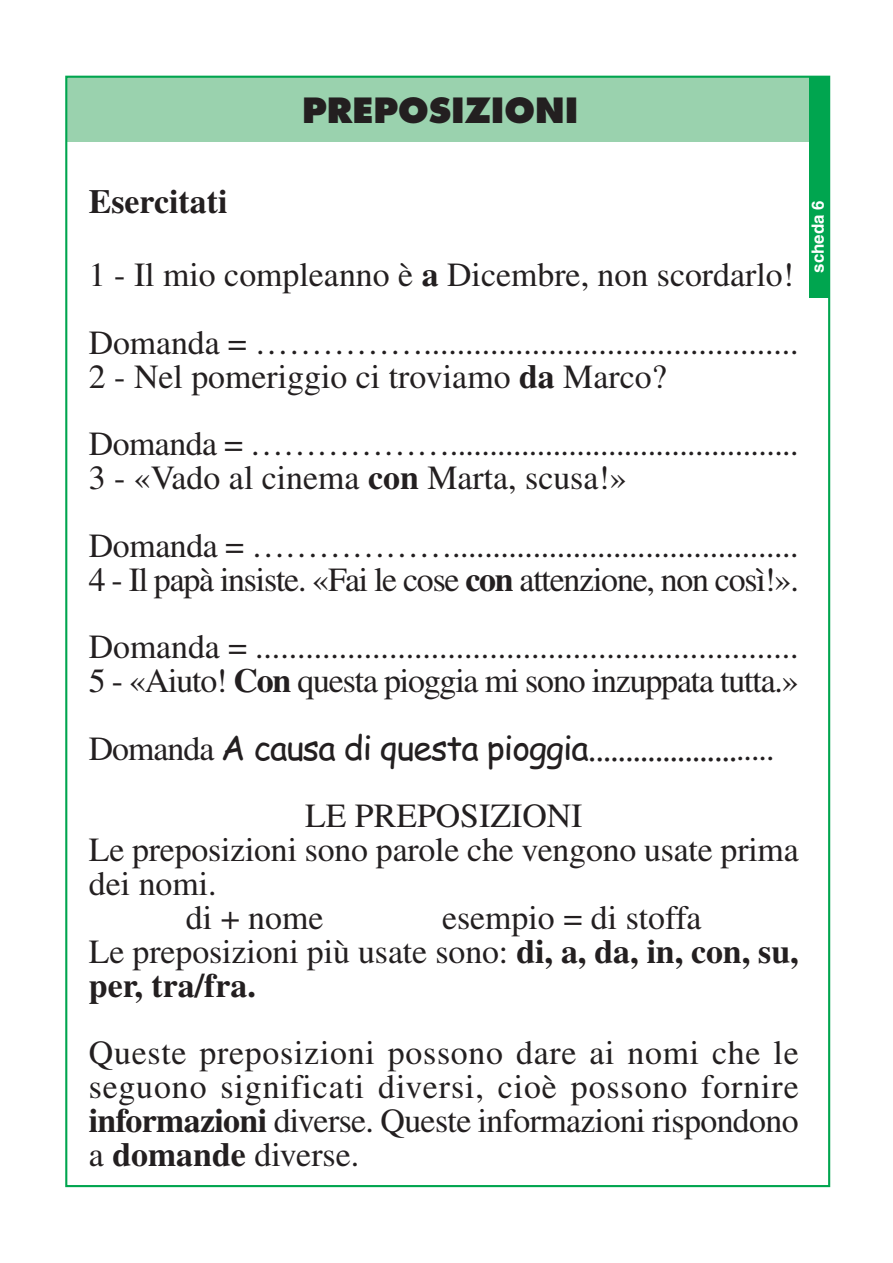
<style>
.page{position:relative;width:893px;height:1263px;background:#fff}
.page>*{position:absolute;margin:0;border:0;box-sizing:border-box;transform-origin:0 0}
.t1{font:33.9px/33.9px "Times";letter-spacing:-.005em;color:#231f20}
.t2{font:33.9px/33.9px "Times";letter-spacing:-.035em;color:#231f20}
.t3{font:33.9px "Comic Sans MS";letter-spacing:-.03em;color:#231f20}
.t4{font:800 33.9px "Futura";color:#231f20}
.t5{font:700 16.95px "Helvetica";color:#fff}
.s1{font-weight:700}
.s2{font-family:"Times"}
</style>
<div class="page">
<div style="left:66px;top:77px;width:763px;height:65px;background:#9ad2ae"></div>
<div style="left:808px;top:77px;width:21px;height:220px;background:#00a54f"></div>
<p class="t4" style="left:302px;top:96px;width:278px">PREPOSIZIONI</p>
<p class="t1" style="left:89px;top:169px;width:706px;line-height:72.8px"><span class="s1">Esercitati<br></span>1 - Il mio compleanno è <span class="s1">a</span> Dicembre, non scordarlo!</p>
<p class="t1" style="left:89px;top:329px;width:711px">Domanda = …………….............................................<br>2 - Nel pomeriggio ci troviamo <span class="s1">da</span> Marco?</p>
<p class="t1" style="left:89px;top:430px;width:711px">Domanda = ………………............................................<br>3 - «Vado al cinema <span class="s1">con</span> Marta, scusa!»</p>
<p class="t2" style="left:89px;top:532px;width:711px">Domanda = ………………...........................................<br>4 - Il papà insiste. «Fai le cose <span class="s1">con</span> attenzione, non così!».</p>
<p class="t2" style="left:89px;top:633px;width:711px">Domanda = .................................................................<br>5 - «Aiuto! <span class="s1">Con</span> questa pioggia mi sono inzuppata tutta.»</p>
<p class="t3" style="left:89px;top:733px;width:687px"><span class="s2">Domanda</span> A causa di questa pioggia....................<span class="s2">.....</span></p>
<p class="t1" style="left:305px;top:802px;width:279px">LE PREPOSIZIONI</p>
<p class="t1" style="left:89px;top:836px;width:711px">Le preposizioni sono parole che vengono usate prima</p>
<p class="t1" style="left:89px;top:870px;width:129px">dei nomi.</p>
<p class="t1" style="left:186px;top:904px;width:139px">di + nome</p>
<p class="t1" style="left:89px;top:904px;width:711px;text-indent:353px">esempio = di stoffa<br>Le preposizioni più usate sono: <span class="s1">di, a, da, in, con, su, per, tra/fra.</span></p>
<p class="t1" style="left:89px;top:1039px;width:711px;text-align:justify">Queste preposizioni possono dare ai nomi che le seguono significati diversi, cioè possono fornire <span class="s1">informazioni</span> diverse. Queste informazioni rispondono a <span class="s1">domande</span> diverse.</p>
<p class="t5" style="left:811px;top:273px;width:74px;rotate:-90deg">scheda 6</p>
</div>
